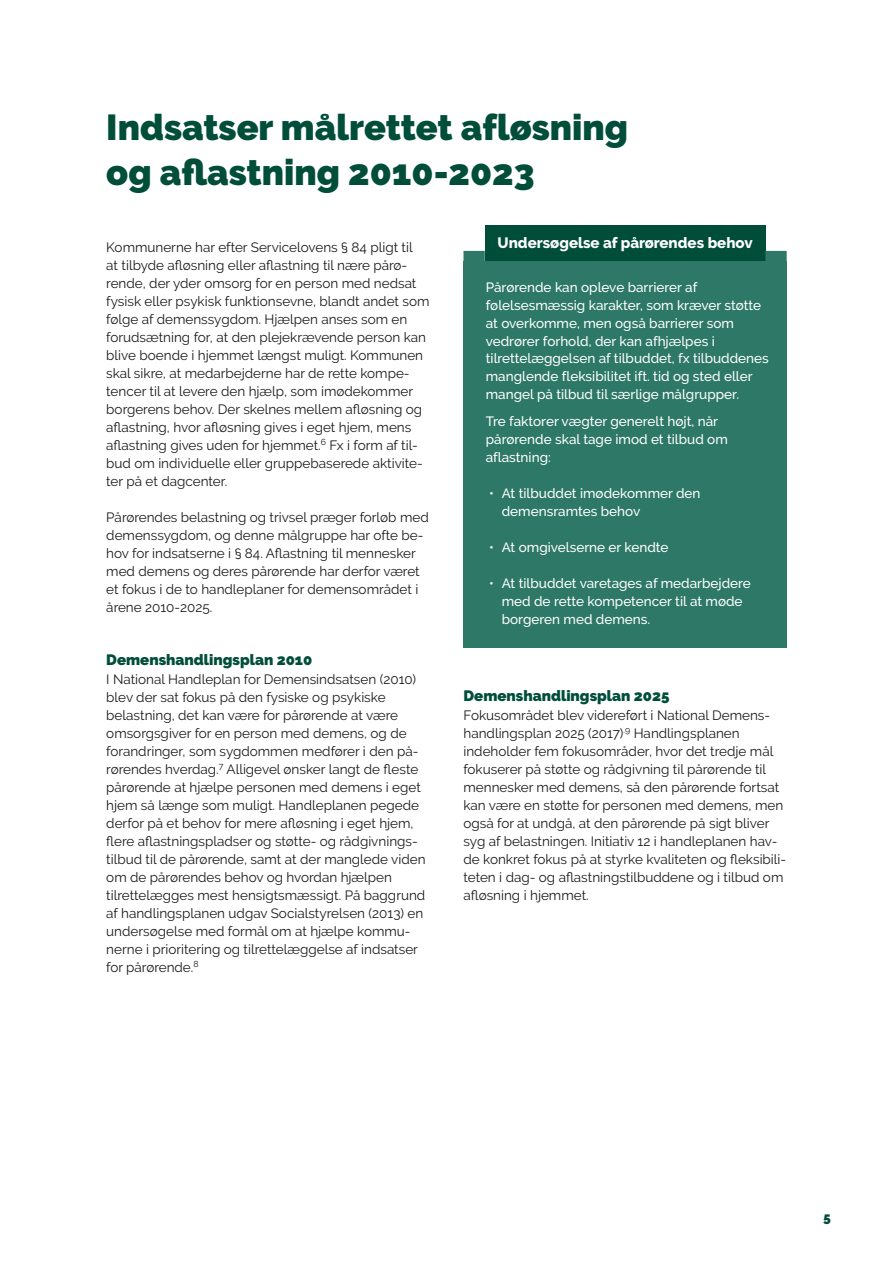
<style>
.page{position:relative;width:893px;height:1263px;background:#fff}
.page>*{position:absolute;margin:0;border:0;box-sizing:border-box;transform-origin:0 0}
.t1{font:900 36px/45px "Raleway";color:#004e3a}
.t2{font:900 15px "Raleway";color:#004e3a}
.t3{font:800 15px "Raleway";color:#fff}
.t4{font:13.5px/18px "Raleway";color:#1a1a18}
.t5{font:500 13.5px/18px "Raleway";color:#fff}
.t6{font:13.5px/18px "Raleway Regular 2";color:#1a1a18}
.t7{font:13.5px "Raleway Black 2";color:#004e3a}
.s1{font-family:"Raleway Black 2";font-weight:400}
.s2{font-family:"Raleway Regular 2"}
.s3{font-family:"Raleway"}
</style>
<div class="page">
<div style="left:485px;top:225px;width:280px;height:37px;background:#004e3a"></div>
<div style="left:463px;top:251px;width:22px;height:13px;background:#2d7867"></div>
<div style="left:765px;top:251px;width:22px;height:13px;background:#2d7867"></div>
<div style="left:463px;top:262px;width:324px;height:162px;background:#2d7867"></div>
<div style="left:463px;top:397px;width:324px;height:90px;background:#2d7867"></div>
<div style="left:463px;top:468px;width:324px;height:72px;background:#2d7867"></div>
<div style="left:463px;top:522px;width:324px;height:54px;background:#2d7867"></div>
<div style="left:463px;top:558px;width:324px;height:90px;background:#2d7867"></div>
<h1 class="t1" style="left:106px;top:105px;width:523px">Indsatser målrettet afløsning <span class="s1">og aflastning 2010-2023</span></h1>
<h3 class="t3" style="left:497px;top:234px;width:257px">Undersøgelse af pårørendes behov</h3>
<p class="t5" style="left:486px;top:278px;width:285px">Pårørende kan opleve barrierer af følelsesmæssig karakter, som kræver støtte at overkomme, men også barrierer som vedrører forhold, der kan afhjælpes i tilrettelæggelsen af tilbuddet, fx tilbuddenes manglende fleksibilitet ift. tid og sted eller mangel på tilbud til særlige målgrupper.</p>
<p class="t5" style="left:486px;top:413px;width:243px">Tre faktorer vægter generelt højt, når pårørende skal tage imod et tilbud om aflastning:</p>
<p class="t5" style="left:502px;top:484px;width:200px;text-indent:-13px">• At tilbuddet imødekommer den demensramtes behov</p>
<p class="t5" style="left:489px;top:538px;width:181px">• At omgivelserne er kendte</p>
<p class="t5" style="left:502px;top:574px;width:251px;text-indent:-13px">• At tilbuddet varetages af medarbejdere med de rette kompetencer til at møde borgeren med demens.</p>
<p class="t6" style="left:106px;top:238px;width:308px">Kommunerne har efter Servicelovens § 84 pligt til</p>
<p class="t4" style="left:106px;top:274px;width:325px"><span class="s2">rende, der yder omsorg for en person med nedsat </span>fysisk eller psykisk funktionsevne, blandt andet som følge af demenssygdom. Hjælpen anses som en <span class="s2">forudsætning for, at den plejekrævende person kan </span>blive boende i hjemmet længst muligt. Kommunen</p>
<p class="t4" style="left:106px;top:382px;width:317px">tencer til at levere den hjælp, som imødekommer borgerens behov. Der skelnes mellem afløsning og aflastning, hvor afløsning gives i eget hjem, mens</p>
<p class="t4" style="left:106px;top:256px;width:302px">at tilbyde afløsning eller aflastning til nære pårø<span class="s2">-</span></p>
<p class="t4" style="left:106px;top:364px;width:305px">skal sikre, at medarbejderne har de rette kompe<span class="s2">-</span></p>
<p class="t4" style="left:106px;top:436px;width:318px">aflastning gives uden for hjemmet.<sup>6</sup> Fx i form af til&shy;bud om individuelle eller gruppebaserede aktivite<span class="s2">-</span></p>
<p class="t6" style="left:106px;top:472px;width:123px">ter på et dagcenter.</p>
<p class="t4" style="left:106px;top:508px;width:324px">Pårørendes belastning og trivsel præger forløb med</p>
<p class="t4" style="left:106px;top:544px;width:315px">hov for indsatserne i § 84. Aflastning til mennesker med demens og deres pårørende har derfor været <span class="s2">et fokus i de to handleplaner for demensområdet i årene 2010-2025.</span></p>
<h2 class="t2" style="left:106px;top:651px;width:207px">Demenshandlingsplan 2010</h2>
<p class="t4" style="left:106px;top:670px;width:311px">I National Handleplan for Demensindsatsen (2010) blev der sat fokus på den fysiske og psykiske belastning, det kan være for pårørende at være <span class="s2">omsorgsgiver for en person med demens, og de</span></p>
<p class="t4" style="left:106px;top:760px;width:316px">rørendes hverdag.<sup>7</sup> Alligevel ønsker langt de fleste pårørende at hjælpe personen med demens i eget hjem så længe som muligt. Handleplanen pegede derfor på et behov for mere afløsning i eget hjem,</p>
<p class="t4" style="left:106px;top:850px;width:321px">tilbud til de pårørende, samt at der manglede viden om de pårørendes behov og hvordan hjælpen tilrettelægges mest hensigtsmæssigt. På baggrund <span class="s2">af handlingsplanen udgav Socialstyrelsen (2013) en</span></p>
<p class="t6" style="left:106px;top:940px;width:313px">nerne i prioritering og tilrettelæggelse af indsatser <span class="s3">for pårørende.</span><sup>8</sup></p>
<p class="t4" style="left:106px;top:526px;width:319px">demenssygdom, og denne målgruppe har ofte be<span class="s2">-</span></p>
<h2 class="t2" style="left:463px;top:687px;width:207px">Demenshandlingsplan 2025</h2>
<p class="t4" style="left:463px;top:724px;width:321px"><span class="s2">handlingsplan 2025 (2017)</span><sup>.9</sup> Handlingsplanen <span class="s2">indeholder fem fokusområder, hvor det tredje mål </span>fokuserer på støtte og rådgivning til pårørende til mennesker med demens, så den pårørende fortsat kan være en støtte for personen med demens, men også for at undgå, at den pårørende på sigt bliver</p>
<p class="t4" style="left:463px;top:706px;width:308px">Fokusområdet blev videreført i National Demens<span class="s2">-</span></p>
<p class="t4" style="left:106px;top:742px;width:314px">forandringer, som sygdommen medfører i den på<span class="s2">-</span></p>
<p class="t4" style="left:106px;top:832px;width:313px">flere aflastningspladser og støtte- og rådgivnings<span class="s2">-</span></p>
<p class="t4" style="left:463px;top:832px;width:324px">syg af belastningen. Initiativ 12 i handleplanen hav&shy;de konkret fokus på at styrke kvaliteten og fleksibili<span class="s2">-</span></p>
<p class="t4" style="left:463px;top:868px;width:321px">teten i dag- og aflastningstilbuddene og i tilbud om afløsning i hjemmet.</p>
<p class="t4" style="left:106px;top:922px;width:306px">undersøgelse med formål om at hjælpe kommu<span class="s2">-</span></p>
<p class="t7" style="left:823px;top:1211px;width:9px">5</p>
</div>
